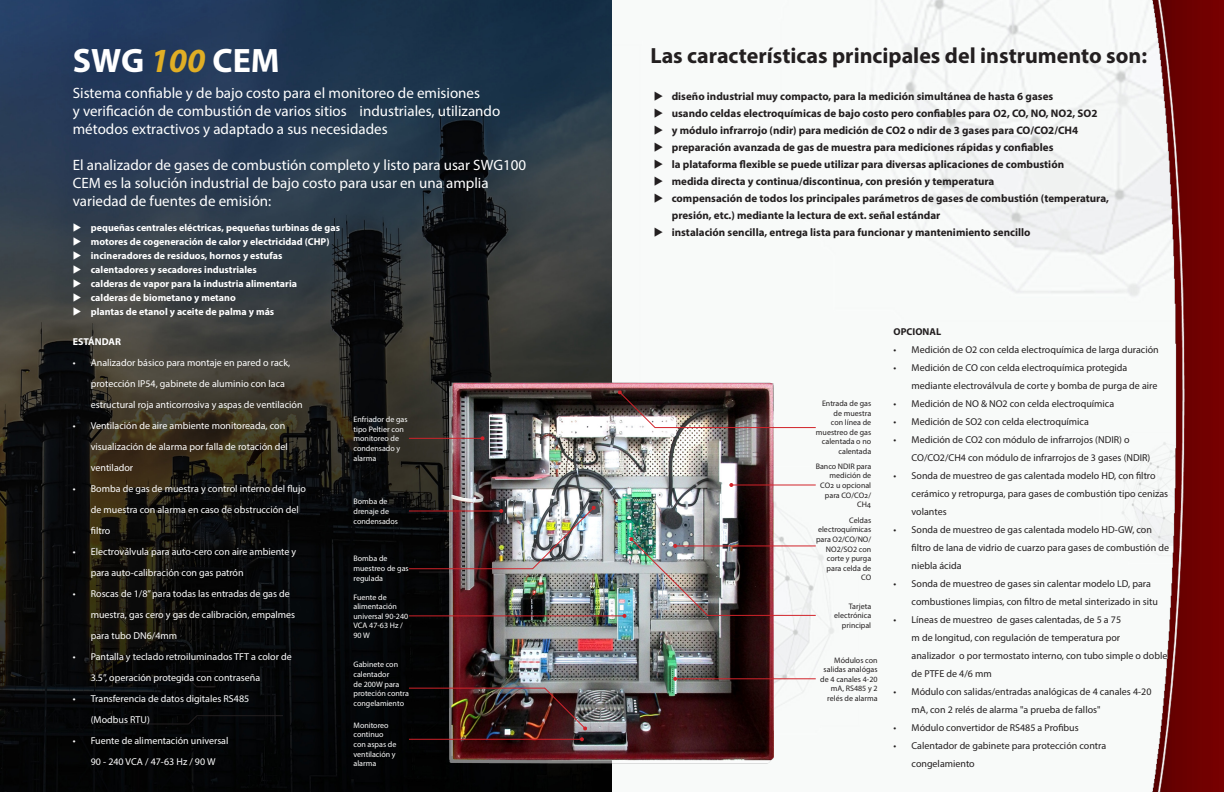
<style>
.page{position:relative;width:1224px;height:792px;background:#fff}
.page>*{position:absolute;margin:0;border:0;box-sizing:border-box;transform-origin:0 0}
.t1{font:700 34px "Myriad Pro";color:#fff}
.t2{font:700 22px "Myriad Pro";color:#231f20}
.t3{font:15px/18px "Myriad Pro";color:#fff}
.t4{font:700 11px/17px "Myriad Pro";color:#231f20}
.t5{font:10px/18px "Myriad Pro";color:#231f20}
.t6{font:10px/21px "Myriad Pro";color:#fff}
.t7{font:700 10px "Myriad Pro";color:#fff}
.t8{font:700 10px "Myriad Pro";color:#231f20}
.t9{font:8px/9.6px "Myriad Pro";color:#231f20;text-align:right}
.t10{font:8px/9.6px "Myriad Pro";color:#fff}
.s1{font-style:italic;color:#e0ae25}
</style>
<div class="page">
<img style="left:0;top:0;width:1152px;height:792px">
<svg style="left:196px;top:671px;width:19px;height:1px"></svg>
<hr style="left:197px;top:715px;width:86px;height:1px;background:#231f20">
<hr style="left:419px;top:572px;width:75px;height:1px;background:#231f20">
<hr style="left:112px;top:724px;width:77px;height:1px;background:#231f20">
<svg style="left:188px;top:715px;width:10px;height:10px"></svg>
<svg style="left:188px;top:678px;width:28px;height:10px"></svg>
<img style="left:1152px;top:0;width:72px;height:792px">
<img style="left:450px;top:381px;width:326px;height:385px">
<hr style="left:675px;top:678px;width:141px;height:1px;background:#d1232a">
<svg style="left:673px;top:677px;width:4px;height:4px"></svg>
<hr style="left:409px;top:615px;width:215px;height:1px;background:#d1232a">
<hr style="left:675px;top:545px;width:141px;height:1px;background:#d1232a">
<hr style="left:731px;top:484px;width:85px;height:1px;background:#d1232a">
<svg style="left:729px;top:483px;width:4px;height:4px"></svg>
<img style="left:622px;top:537px;width:87px;height:81px">
<svg style="left:543px;top:687px;width:44px;height:44px;background:#583b3c"></svg>
<hr style="left:409px;top:438px;width:74px;height:1px;background:#d1232a">
<svg style="left:481px;top:436px;width:4px;height:4px"></svg>
<hr style="left:409px;top:511px;width:92px;height:1px;background:#d1232a">
<svg style="left:499px;top:509px;width:4px;height:4px"></svg>
<img style="left:531px;top:506px;width:65px;height:64px">
<hr style="left:409px;top:568px;width:124px;height:1px;background:#d1232a">
<svg style="left:618px;top:390px;width:39px;height:39px"></svg>
<hr style="left:655px;top:427px;width:161px;height:1px;background:#d1232a">
<hr style="left:409px;top:688px;width:136px;height:1px;background:#d1232a">
<hr style="left:409px;top:739px;width:173px;height:1px;background:#d1232a">
<svg style="left:580px;top:737px;width:4px;height:4px"></svg>
<hr style="left:707px;top:615px;width:109px;height:1px;background:#d1232a">
<svg style="left:74px;top:223px;width:7px;height:93px"></svg>
<svg style="left:655px;top:91px;width:8px;height:9px"></svg>
<svg style="left:655px;top:108px;width:8px;height:9px"></svg>
<svg style="left:655px;top:125px;width:8px;height:9px"></svg>
<svg style="left:655px;top:142px;width:8px;height:9px"></svg>
<svg style="left:655px;top:159px;width:8px;height:9px"></svg>
<svg style="left:655px;top:176px;width:8px;height:9px"></svg>
<svg style="left:655px;top:193px;width:8px;height:9px"></svg>
<svg style="left:655px;top:227px;width:8px;height:9px"></svg>
<p class="t1" style="left:73px;top:39px;width:208px">SWG <span class="s1">100</span> CEM</p>
<p class="t3" style="left:73px;top:84px;width:429px">Sistema confiable y de bajo costo para el monitoreo de emisiones<br>y verificación de combustión de varios sitios industriales, utilizando métodos extractivos y adaptado a sus necesidades</p>
<p class="t3" style="left:73px;top:156px;width:455px">El analizador de gases de combustión completo y listo para usar SWG100<br>CEM es la solución industrial de bajo costo para usar en una amplia variedad de fuentes de emisión:</p>
<p class="t7" style="left:91px;top:221px;width:251px">pequeñas centrales eléctricas, pequeñas turbinas de gas</p>
<p class="t7" style="left:91px;top:235px;width:240px">motores de cogeneración de calor y electricidad (CHP)</p>
<p class="t7" style="left:91px;top:249px;width:193px">incineradores de residuos, hornos y estufas</p>
<p class="t7" style="left:91px;top:263px;width:168px">calentadores y secadores industriales</p>
<p class="t7" style="left:91px;top:277px;width:208px">calderas de vapor para la industria alimentaria</p>
<p class="t7" style="left:91px;top:291px;width:147px">calderas de biometano y metano</p>
<p class="t7" style="left:91px;top:305px;width:185px">plantas de etanol y aceite de palma y más</p>
<p class="t7" style="left:73px;top:335px;width:50px">ESTÁNDAR</p>
<p class="t6" style="left:91px;top:352px;width:213px;text-indent:-18px">• Analizador básico para montaje en pared o rack, protección IP54, gabinete de aluminio con laca estructural roja anticorrosiva y aspas de ventilación</p>
<p class="t6" style="left:91px;top:415px;width:199px;text-indent:-18px">• Ventilación de aire ambiente monitoreada, con visualización de alarma por falla de rotación del ventilador</p>
<p class="t6" style="left:91px;top:478px;width:217px;text-indent:-18px">• Bomba de gas de muestra y control interno del flujo de muestra con alarma en caso de obstrucción del filtro</p>
<p class="t6" style="left:91px;top:541px;width:207px;text-indent:-18px">• Electroválvula para auto-cero con aire ambiente y para auto-calibración con gas patrón</p>
<p class="t6" style="left:91px;top:583px;width:206px;text-indent:-18px">• Roscas de 1/8” para todas las entradas de gas de muestra, gas cero y gas de calibración, empalmes para tubo DN6/4mm</p>
<p class="t6" style="left:91px;top:646px;width:203px;text-indent:-18px">• Pantalla y teclado retroiluminados TFT a color de<br>3.5”, operación protegida con contraseña</p>
<p class="t6" style="left:91px;top:688px;width:160px;text-indent:-18px">• Transferencia de datos digitales RS485 (Modbus RTU)</p>
<p class="t6" style="left:73px;top:730px;width:157px;text-align:center">• Fuente de alimentación universal<br>90 - 240 VCA / 47-63 Hz / 90 W</p>
<p class="t10" style="left:354px;top:415px;width:56px">Enfriador de gas tipo Peltier con monitoreo de condensado y alarma</p>
<p class="t10" style="left:354px;top:497px;width:46px">Bomba de drenaje de condensados</p>
<p class="t10" style="left:354px;top:554px;width:57px">Bomba de muestreo de gas regulada</p>
<p class="t10" style="left:354px;top:592px;width:56px">Fuente de alimentación universal 90-240<br>VCA 47-63 Hz /<br>90 W</p>
<p class="t10" style="left:354px;top:660px;width:57px">Gabinete con calentador<br>de 200W para proteción contra congelamiento</p>
<p class="t10" style="left:354px;top:720px;width:44px">Monitoreo continuo con aspas de ventilación y alarma</p>
<p class="t2" style="left:650px;top:42px;width:498px">Las características principales del instrumento son:</p>
<p class="t4" style="left:672px;top:87px;width:383px">diseño industrial muy compacto, para la medición simultánea de hasta 6 gases</p>
<p class="t4" style="left:672px;top:104px;width:427px">usando celdas electroquímicas de bajo costo pero confiables para O2, CO, NO, NO2, SO2</p>
<p class="t4" style="left:672px;top:121px;width:408px">y módulo infrarrojo (ndir) para medición de CO2 o ndir de 3 gases para CO/CO2/CH4</p>
<p class="t4" style="left:672px;top:138px;width:383px">preparación avanzada de gas de muestra para mediciones rápidas y confiables</p>
<p class="t4" style="left:672px;top:155px;width:394px">la plataforma flexible se puede utilizar para diversas aplicaciones de combustión</p>
<p class="t4" style="left:672px;top:172px;width:324px">medida directa y continua/discontinua, con presión y temperatura</p>
<p class="t4" style="left:672px;top:189px;width:439px">compensación de todos los principales parámetros de gases de combustión (temperatura, presión, etc.) mediante la lectura de ext. señal estándar</p>
<p class="t4" style="left:672px;top:223px;width:360px">instalación sencilla, entrega lista para funcionar y mantenimiento sencillo</p>
<p class="t9" style="left:816px;top:398px;width:57px">Entrada de gas de muestra<br>con línea de muestreo de gas calentada o no calentada</p>
<p class="t9" style="left:816px;top:461px;width:57px">Banco NDIR para medición de<br>CO2 u opcional para CO/CO2/<br>CH4</p>
<p class="t9" style="left:816px;top:515px;width:57px">Celdas electroquímicas para O2/CO/NO/<br>NO2/SO2 con corte y purga para celda de<br>CO</p>
<p class="t9" style="left:834px;top:601px;width:38px">Tarjeta electrónica principal</p>
<p class="t9" style="left:820px;top:655px;width:59px">Módulos con salidas analógas de 4 canales 4-20 mA, RS485 y 2 relés de alarma</p>
<p class="t8" style="left:894px;top:325px;width:49px">OPCIONAL</p>
<p class="t5" style="left:894px;top:340px;width:267px">• Medición de O2 con celda electroquímica de larga duración</p>
<p class="t5" style="left:912px;top:358px;width:247px;text-indent:-18px">• Medición de CO con celda electroquímica protegida mediante electroválvula de corte y bomba de purga de aire</p>
<p class="t5" style="left:894px;top:394px;width:222px">• Medición de NO &amp; NO2 con celda electroquímica</p>
<p class="t5" style="left:894px;top:412px;width:197px">• Medición de SO2 con celda electroquímica</p>
<p class="t5" style="left:912px;top:430px;width:240px;text-indent:-18px">• Medición de CO2 con módulo de infrarrojos (NDIR) o<br>CO/CO2/CH4 con módulo de infrarrojos de 3 gases (NDIR)</p>
<p class="t5" style="left:912px;top:466px;width:258px;text-indent:-18px">• Sonda de muestreo de gas calentada modelo HD, con filtro cerámico y retropurga, para gases de combustión tipo cenizas volantes</p>
<p class="t5" style="left:912px;top:520px;width:259px;text-indent:-18px">• Sonda de muestreo de gas calentada modelo HD-GW, con filtro de lana de vidrio de cuarzo para gases de combustión de niebla ácida</p>
<p class="t5" style="left:912px;top:574px;width:248px;text-indent:-18px">• Sonda de muestreo de gases sin calentar modelo LD, para combustiones limpias, con filtro de metal sinterizado in situ</p>
<p class="t5" style="left:912px;top:610px;width:257px;text-indent:-18px">• Líneas de muestreo de gases calentadas, de 5 a 75<br>m de longitud, con regulación de temperatura por<br>analizador o por termostato interno, con tubo simple o doble de PTFE de 4/6 mm</p>
<p class="t5" style="left:912px;top:682px;width:241px;text-indent:-18px">• Módulo con salidas/entradas analógicas de 4 canales 4-20 mA, con 2 relés de alarma "a prueba de fallos"</p>
<p class="t5" style="left:894px;top:718px;width:187px">• Módulo convertidor de RS485 a Profibus</p>
<p class="t5" style="left:912px;top:736px;width:196px;text-indent:-18px">• Calentador de gabinete para protección contra congelamiento</p>
</div>
